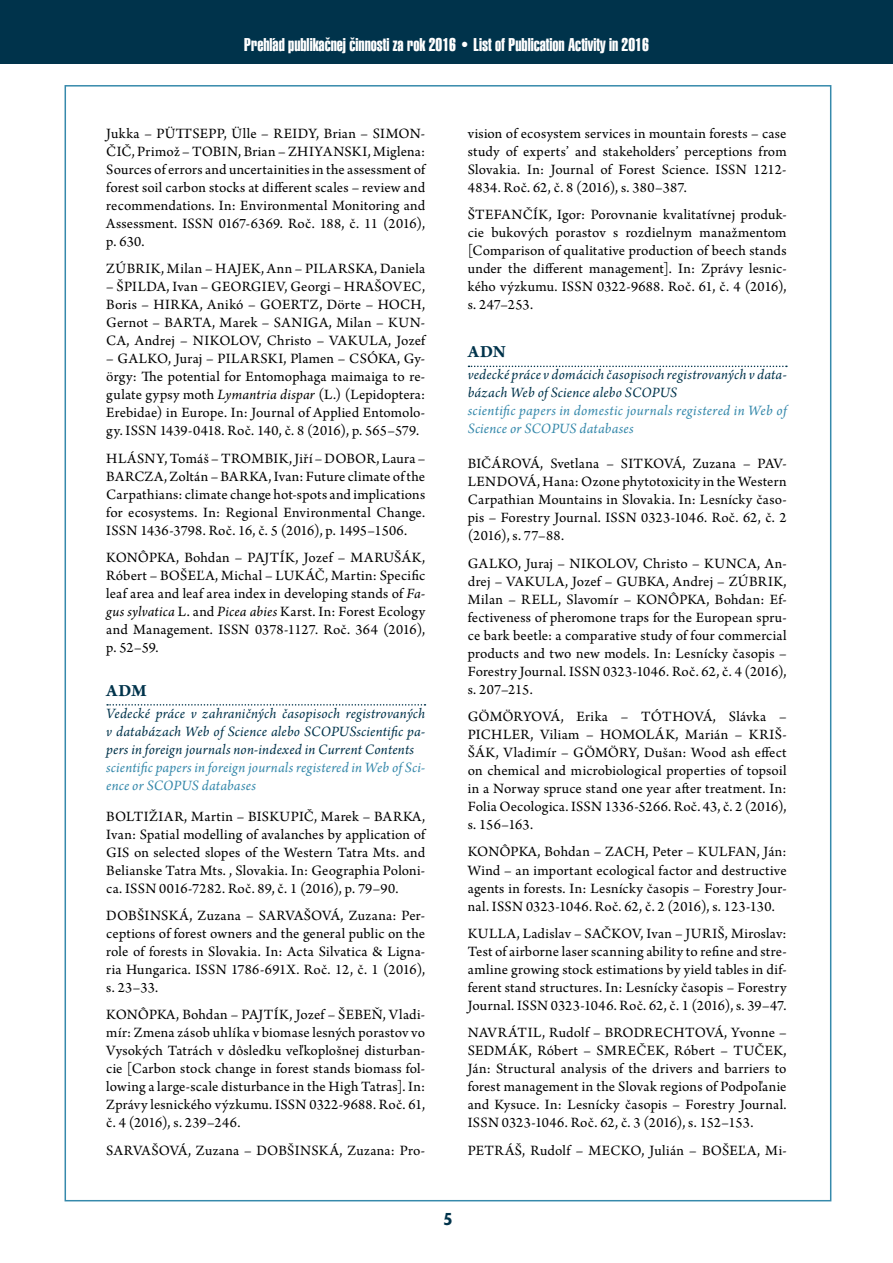
<style>
.page{position:relative;width:893px;height:1263px;background:#fff}
.page>*{position:absolute;margin:0;border:0;box-sizing:border-box;transform-origin:0 0}
.t1{font:18px "Swiss 911 AT Extra Compressed";color:#fff}
.t2{font:700 18px "Arno Pro";letter-spacing:.025em;color:#00334b}
.t3{font:700 18px "Hypatia Sans Pro";color:#00334b}
.t4{font:15px/18px "Arno Pro";letter-spacing:.015em;color:#000;text-align:justify}
.t5{font:italic 15px/18px "Arno Pro";letter-spacing:.015em;color:#00334b;text-align:justify}
.t6{font:italic 15px/18px "Arno Pro";letter-spacing:.015em;color:#3689ab}
.s1{font-style:italic}
</style>
<div class="page">
<div style="left:0;top:0;width:893px;height:64px;background:#00334b"></div>
<svg style="left:107px;top:704px;width:318px;height:2px"></svg>
<svg style="left:468px;top:366px;width:319px;height:1px"></svg>
<p class="t1" style="left:244px;top:35px;width:406px">Prehľad publikačnej činnosti za rok 2016 • List of Publication Activity in 2016</p>
<p class="t4" style="left:106px;top:125px;width:320px">Jukka – PÜTTSEPP, Ülle – REIDY, Brian – SIMON-ČIČ, Primož – TOBIN, Brian – ZHIYANSKI, Miglena:<br>Sources of errors and uncertainities in the assessment of forest soil carbon stocks at different scales – review and recommendations. In: Environmental Monitoring and Assessment. ISSN 0167-6369. Roč. 188, č. 11 (2016), p. 630.</p>
<p class="t4" style="left:106px;top:260px;width:320px">ZÚBRIK, Milan – HAJEK, Ann – PILARSKA, Daniela</p>
<p class="t4" style="left:106px;top:278px;width:320px">– ŠPILDA, Ivan – GEORGIEV, Georgi – HRAŠOVEC, Boris – HIRKA, Anikó – GOERTZ, Dörte – HOCH, Gernot – BARTA, Marek – SANIGA, Milan – KUN-CA, Andrej – NIKOLOV, Christo – VAKULA, Jozef</p>
<p class="t4" style="left:106px;top:350px;width:320px">– GALKO, Juraj – PILARSKI, Plamen – CSÓKA, Gy&shy;örgy: The potential for Entomophaga maimaiga to re&shy;gulate gypsy moth <span class="s1">Lymantria dispar</span> (L.) (Lepidoptera:<br>Erebidae) in Europe. In: Journal of Applied Entomolo&shy;gy. ISSN 1439-0418. Roč. 140, č. 8 (2016), p. 565–579.</p>
<p class="t4" style="left:106px;top:450px;width:320px">HLÁSNY, Tomáš – TROMBIK, Jiří – DOBOR, Laura – BARCZA, Zoltán – BARKA, Ivan: Future climate of the Carpathians: climate change hot-spots and implications for ecosystems. In: Regional Environmental Change.<br>ISSN 1436-3798. Roč. 16, č. 5 (2016), p. 1495–1506.</p>
<p class="t4" style="left:106px;top:549px;width:321px">KONÔPKA, Bohdan – PAJTÍK, Jozef – MARUŠÁK, Róbert – BOŠEĽA, Michal – LUKÁČ, Martin: Specific leaf area and leaf area index in developing stands of <span class="s1">Fa&shy;gus sylvatica</span> L. and <span class="s1">Picea abies</span> Karst. In: Forest Ecology and Management. ISSN 0378-1127. Roč. 364 (2016), p. 52–59.</p>
<p class="t2" style="left:106px;top:680px;width:42px">ADM</p>
<p class="t5" style="left:106px;top:705px;width:320px">Vedecké práce v zahraničných časopisoch registrovaných v databázach Web of Science alebo SCOPUSscientific pa&shy;pers in foreign journals non-indexed in Current Contents</p>
<p class="t6" style="left:106px;top:759px;width:320px">scientific papers in foreign journals registered in Web of Sci&shy;ence or SCOPUS databases</p>
<p class="t4" style="left:106px;top:808px;width:320px">BOLTIŽIAR, Martin – BISKUPIČ, Marek – BARKA, Ivan: Spatial modelling of avalanches by application of GIS on selected slopes of the Western Tatra Mts. and Belianske Tatra Mts. , Slovakia. In: Geographia Poloni&shy;ca. ISSN 0016-7282. Roč. 89, č. 1 (2016), p. 79–90.</p>
<p class="t4" style="left:106px;top:907px;width:320px">DOBŠINSKÁ, Zuzana – SARVAŠOVÁ, Zuzana: Per&shy;ceptions of forest owners and the general public on the role of forests in Slovakia. In: Acta Silvatica &amp; Ligna&shy;ria Hungarica. ISSN 1786-691X. Roč. 12, č. 1 (2016), s. 23–33.</p>
<p class="t4" style="left:106px;top:1007px;width:320px">KONÔPKA, Bohdan – PAJTÍK, Jozef – ŠEBEŇ, Vladi&shy;mír: Zmena zásob uhlíka v biomase lesných porastov vo Vysokých Tatrách v dôsledku veľkoplošnej disturban&shy;cie [Carbon stock change in forest stands biomass fol&shy;lowing a large-scale disturbance in the High Tatras]. In:<br>Zprávy lesnického výzkumu. ISSN 0322-9688. Roč. 61, č. 4 (2016), s. 239–246.</p>
<p class="t4" style="left:106px;top:1142px;width:320px">SARVAŠOVÁ, Zuzana – DOBŠINSKÁ, Zuzana: Pro-</p>
<p class="t4" style="left:468px;top:125px;width:320px">vision of ecosystem services in mountain forests – case study of experts’ and stakeholders’ perceptions from Slovakia. In: Journal of Forest Science. ISSN 1212- 4834. Roč. 62, č. 8 (2016), s. 380–387.</p>
<p class="t4" style="left:468px;top:206px;width:320px">ŠTEFANČÍK, Igor: Porovnanie kvalitatívnej produk&shy;cie bukových porastov s rozdielnym manažmentom [Comparison of qualitative production of beech stands under the different management]. In: Zprávy lesnic&shy;kého výzkumu. ISSN 0322-9688. Roč. 61, č. 4 (2016), s. 247–253.</p>
<p class="t2" style="left:468px;top:341px;width:40px">ADN</p>
<p class="t5" style="left:468px;top:367px;width:320px">vedecké práce v domácich časopisoch registrovaných v data&shy;bázach Web of Science alebo SCOPUS</p>
<p class="t6" style="left:468px;top:403px;width:320px">scientific papers in domestic journals registered in Web of<br>Science or SCOPUS databases</p>
<p class="t4" style="left:468px;top:456px;width:320px">BIČÁROVÁ, Svetlana – SITKOVÁ, Zuzana – PAV-LENDOVÁ, Hana: Ozone phytotoxicity in the Western Carpathian Mountains in Slovakia. In: Lesnícky časo&shy;pis – Forestry Journal. ISSN 0323-1046. Roč. 62, č. 2 (2016), s. 77–88.</p>
<p class="t4" style="left:468px;top:555px;width:320px">GALKO, Juraj – NIKOLOV, Christo – KUNCA, An&shy;drej – VAKULA, Jozef – GUBKA, Andrej – ZÚBRIK, Milan – RELL, Slavomír – KONÔPKA, Bohdan: Ef&shy;fectiveness of pheromone traps for the European spru&shy;ce bark beetle: a comparative study of four commercial products and two new models. In: Lesnícky časopis – Forestry Journal. ISSN 0323-1046. Roč. 62, č. 4 (2016), s. 207–215.</p>
<p class="t4" style="left:468px;top:708px;width:320px">GÖMÖRYOVÁ, Erika – TÓTHOVÁ, Slávka – PICHLER, Viliam – HOMOLÁK, Marián – KRIŠ-ŠÁK, Vladimír – GÖMÖRY, Dušan: Wood ash effect on chemical and microbiological properties of topsoil in a Norway spruce stand one year after treatment. In:<br>Folia Oecologica. ISSN 1336-5266. Roč. 43, č. 2 (2016), s. 156–163.</p>
<p class="t4" style="left:468px;top:844px;width:320px">KONÔPKA, Bohdan – ZACH, Peter – KULFAN, Ján:<br>Wind – an important ecological factor and destructive agents in forests. In: Lesnícky časopis – Forestry Jour&shy;nal. ISSN 0323-1046. Roč. 62, č. 2 (2016), s. 123-130.</p>
<p class="t4" style="left:468px;top:925px;width:321px">KULLA, Ladislav – SAČKOV, Ivan – JURIŠ, Miroslav:<br>Test of airborne laser scanning ability to refine and stre&shy;amline growing stock estimations by yield tables in dif&shy;ferent stand structures. In: Lesnícky časopis – Forestry Journal. ISSN 0323-1046. Roč. 62, č. 1 (2016), s. 39–47.</p>
<p class="t4" style="left:468px;top:1024px;width:320px">NAVRÁTIL, Rudolf – BRODRECHTOVÁ, Yvonne – SEDMÁK, Róbert – SMREČEK, Róbert – TUČEK, Ján: Structural analysis of the drivers and barriers to forest management in the Slovak regions of Podpoľanie and Kysuce. In: Lesnícky časopis – Forestry Journal.<br>ISSN 0323-1046. Roč. 62, č. 3 (2016), s. 152–153.</p>
<p class="t4" style="left:468px;top:1142px;width:320px">PETRÁŠ, Rudolf – MECKO, Julián – BOŠEĽA, Mi-</p>
<p class="t3" style="left:443px;top:1206px;width:11px">5</p>
</div>
